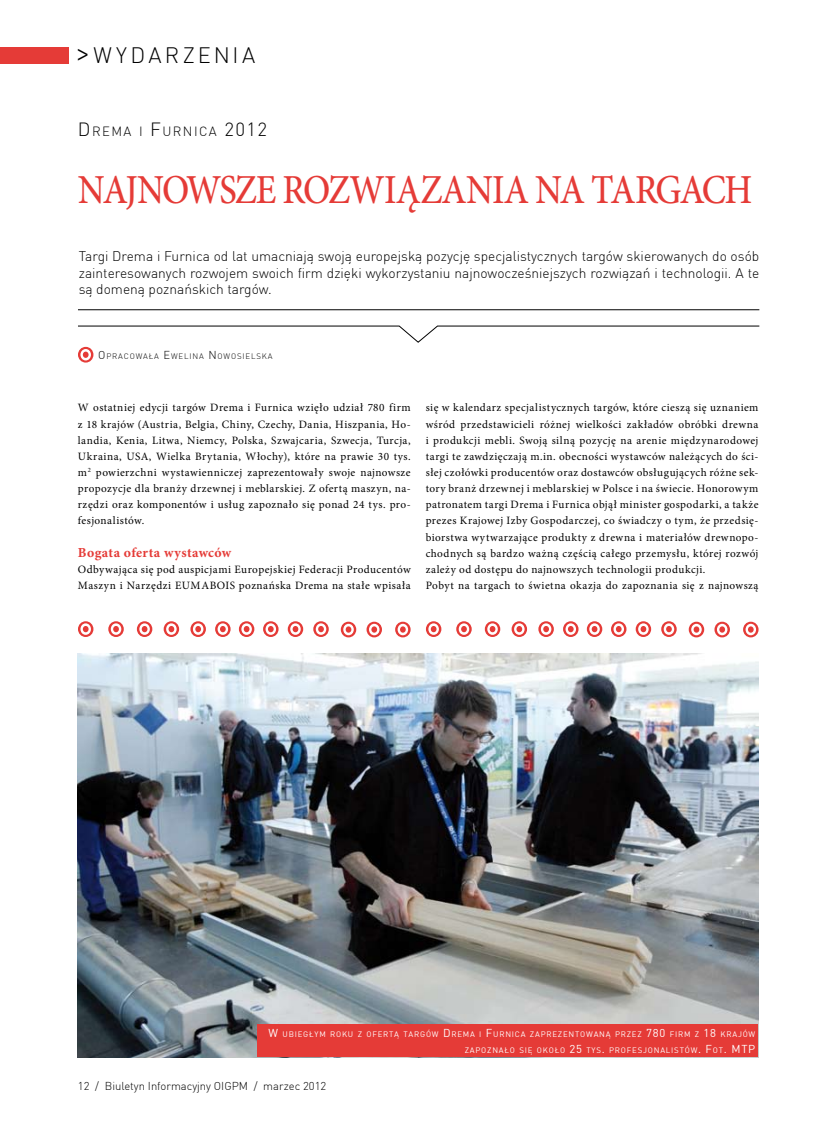
<style>
.page{position:relative;width:833px;height:1134px;background:#fff}
.page>*{position:absolute;margin:0;border:0;box-sizing:border-box;transform-origin:0 0}
.t1{font:500 41.25px "Minion Pro";letter-spacing:-.04em;color:#e53b37;scale:.88 1}
.t2{font:300 21.88px "DINCE";letter-spacing:.155em;color:#000}
.t3{font:300 13.75px/16.5px "DINCE";color:#000;text-align:justify}
.t4{font:700 13.75px "Minion Pro";color:#e53b37}
.t5{font:300 13.12px "DINCE";letter-spacing:.105em;color:#000}
.t6{font:11.25px/16.1px "Minion Pro";letter-spacing:.04em;color:#000}
.t7{font:300 11.25px "DINCE";color:#000}
.t8{font:7.88px/16.1px "DINCE";letter-spacing:.1em;color:#fff}
.t9{font:300 7.88px "DINCE";letter-spacing:.105em;color:#000}
.s1{font-size:31.25px}
.s2{font-size:18.75px}
.s3{font-size:11.25px}
</style>
<div class="page">
<div style="left:0;top:47px;width:69px;height:17px;background:#e53b37"></div>
<hr style="left:78px;top:310px;width:681px;height:1px;background:#000">
<svg style="left:78px;top:326px;width:681px;height:37px"></svg>
<img style="left:78px;top:653px;width:680px;height:404px">
<svg style="left:239px;top:621px;width:15px;height:16px"></svg>
<svg style="left:366px;top:622px;width:16px;height:15px"></svg>
<svg style="left:313px;top:621px;width:16px;height:16px"></svg>
<svg style="left:215px;top:621px;width:16px;height:16px"></svg>
<svg style="left:341px;top:622px;width:15px;height:15px"></svg>
<svg style="left:288px;top:621px;width:15px;height:16px"></svg>
<svg style="left:190px;top:621px;width:16px;height:16px"></svg>
<svg style="left:263px;top:621px;width:15px;height:16px"></svg>
<svg style="left:395px;top:622px;width:15px;height:15px"></svg>
<svg style="left:164px;top:621px;width:15px;height:16px"></svg>
<svg style="left:137px;top:621px;width:15px;height:16px"></svg>
<svg style="left:108px;top:621px;width:16px;height:16px"></svg>
<svg style="left:78px;top:621px;width:15px;height:16px"></svg>
<svg style="left:587px;top:621px;width:15px;height:16px"></svg>
<svg style="left:714px;top:622px;width:16px;height:15px"></svg>
<svg style="left:661px;top:621px;width:15px;height:16px"></svg>
<svg style="left:563px;top:621px;width:15px;height:16px"></svg>
<svg style="left:688px;top:622px;width:16px;height:15px"></svg>
<svg style="left:635px;top:621px;width:16px;height:16px"></svg>
<svg style="left:538px;top:621px;width:16px;height:16px"></svg>
<svg style="left:611px;top:621px;width:15px;height:16px"></svg>
<svg style="left:743px;top:622px;width:15px;height:15px"></svg>
<svg style="left:511px;top:621px;width:16px;height:16px"></svg>
<svg style="left:485px;top:621px;width:15px;height:16px"></svg>
<svg style="left:456px;top:621px;width:16px;height:16px"></svg>
<svg style="left:426px;top:621px;width:15px;height:16px"></svg>
<div style="left:257px;top:1025px;width:501px;height:32px;background:#e53b37"></div>
<h2 class="t2" style="left:75px;top:41px;width:182px"><span class="s1">&gt;</span>WYDARZENIA</h2>
<p class="t5" style="left:78px;top:123px;width:191px"><span class="s2">D</span> REMA I <span class="s2">F</span>URNICA <span class="s2">2012</span></p>
<h1 class="t1" style="left:78px;top:162px;width:768px">NAJNOWSZE ROZWIĄZANIA NA TARGACH</h1>
<p class="t3" style="left:79px;top:248px;width:682px">Targi Drema i Furnica od lat umacniają swoją europejską pozycję specjalistycznych targów skierowanych do osób zainteresowanych rozwojem swoich firm dzięki wykorzystaniu najnowocześniejszych rozwiązań i technologii. A te są domeną poznańskich targów.</p>
<p class="t9" style="left:98px;top:352px;width:176px"><span class="s3">O</span> PRACOWAŁA <span class="s3">E</span>WELINA <span class="s3">N</span> OWOSIELSKA</p>
<p class="t6" style="left:78px;top:400px;width:334px;text-align:justify">W ostatniej edycji targów Drema i Furnica wzięło udział 780 firm z 18 krajów (Austria, Belgia, Chiny, Czechy, Dania, Hiszpania, Ho&shy;landia, Kenia, Litwa, Niemcy, Polska, Szwajcaria, Szwecja, Turcja, Ukraina, USA, Wielka Brytania, Włochy), które na prawie 30 tys. m<sup>2</sup> powierzchni wystawienniczej zaprezentowały swoje najnowsze propozycje dla branży drzewnej i meblarskiej. Z ofertą maszyn, na&shy;rzędzi oraz komponentów i usług zapoznało się ponad 24 tys. pro&shy;fesjonalistów.</p>
<p class="t4" style="left:78px;top:543px;width:155px">Bogata oferta wystawców</p>
<p class="t6" style="left:78px;top:561px;width:334px">Odbywająca się pod auspicjami Europejskiej Federacji Producentów<br>Maszyn i Narzędzi EUMABOIS poznańska Drema na stałe wpisała</p>
<p class="t6" style="left:426px;top:400px;width:334px">się w kalendarz specjalistycznych targów, które cieszą się uznaniem wśród przedstawicieli różnej wielkości zakładów obróbki drewna i produkcji mebli. Swoją silną pozycję na arenie międzynarodowej targi te zawdzięczają m.in. obecności wystawców należących do ści&shy;słej czołówki producentów oraz dostawców obsługujących różne sek&shy;tory branż drzewnej i meblarskiej w Polsce i na świecie. Honorowym patronatem targi Drema i Furnica objął minister gospodarki, a także prezes Krajowej Izby Gospodarczej, co świadczy o tym, że przedsię&shy;biorstwa wytwarzające produkty z drewna i materiałów drewnopo&shy;chodnych są bardzo ważną częścią całego przemysłu, której rozwój zależy od dostępu do najnowszych technologii produkcji.<br>Pobyt na targach to świetna okazja do zapoznania się z najnowszą</p>
<p class="t8" style="left:465px;top:1026px;width:292px;text-indent:-196px"><span class="s3">W</span> UBIEGŁYM ROKU Z OFERTĄ TARGÓW <span class="s3">D</span>REMA I <span class="s3">F</span>URNICA ZAPREZENTOWANĄ PRZEZ <span class="s3">780</span> FIRM Z <span class="s3">18</span> KRAJÓW<br>ZAPOZNAŁO SIĘ OKOŁO <span class="s3">25</span> TYS<span class="s3">.</span> PROFESJONALISTÓW<span class="s3">. F</span>OT<span class="s3">. MTP</span></p>
<p class="t7" style="left:78px;top:1079px;width:250px">12 / Biuletyn Informacyjny OIGPM / marzec 2012</p>
</div>
